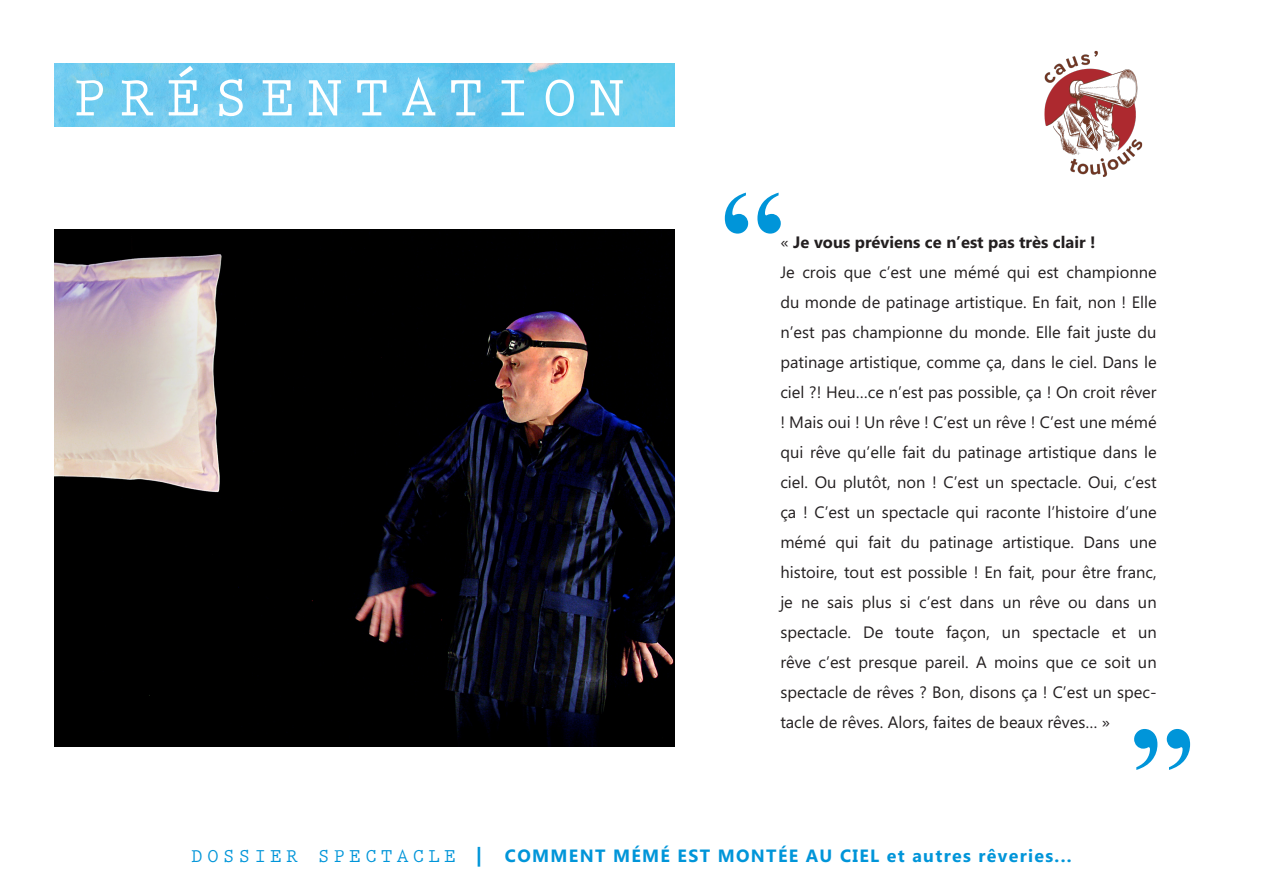
<style>
.page{position:relative;width:1263px;height:893px;background:#fff}
.page>*{position:absolute;margin:0;border:0;box-sizing:border-box;transform-origin:0 0}
.t1{font:700 126px "Times New Roman";color:#0095d9}
.t2{font:700 58.8px "Prestige Elite Std";letter-spacing:.2em;color:#fff}
.t3{font:700 17.85px "Microsoft Phags Pa";letter-spacing:.075em;color:#0095d9}
.t4{font:16.5px/30px "Microsoft Phags Pa";color:#231f20}
.t5{font:700 16.5px "Microsoft Phags Pa";color:#231f20}
.s1{font-weight:400}
.s2{font-family:"Prestige Elite Std";font-size:19.8px}
.s3{font-size:19.8px}
</style>
<div class="page">
<img style="left:54px;top:64px;width:620px;height:63px">
<img style="left:1044px;top:50px;width:99px;height:127px">
<img style="left:54px;top:230px;width:620px;height:516px">
<p class="t2" style="left:72px;top:66px;width:554px">PRÉSENTATION</p>
<p class="t1" style="left:715px;top:145px;width:76px">‘‘</p>
<p class="t5" style="left:780px;top:231px;width:317px"><span class="s1">«</span> Je vous préviens ce n’est pas très clair !</p>
<p class="t4" style="left:780px;top:257px;width:378px;text-align:justify">Je crois que c’est une mémé qui est championne du monde de patinage artistique. En fait, non ! Elle n’est pas championne du monde. Elle fait juste du</p>
<p class="t4" style="left:780px;top:347px;width:378px;text-align:justify">patinage artistique, comme ça, dans le ciel. Dans le ciel ?! Heu…ce n’est pas possible, ça ! On croit rêver ! Mais oui ! Un rêve ! C’est un rêve ! C’est une mémé qui rêve qu’elle fait du patinage artistique dans le ciel. Ou plutôt, non ! C’est un spectacle. Oui, c’est ça ! C’est un spectacle qui raconte l’histoire d’une mémé qui fait du patinage artistique. Dans une</p>
<p class="t4" style="left:780px;top:557px;width:378px">histoire, tout est possible ! En fait, pour être franc, je ne sais plus si c’est dans un rêve ou dans un</p>
<p class="t4" style="left:780px;top:617px;width:378px">spectacle. De toute façon, un spectacle et un rêve c’est presque pareil. A moins que ce soit un</p>
<p class="t4" style="left:780px;top:677px;width:378px">spectacle de rêves ? Bon, disons ça ! C’est un spec&shy;tacle de rêves. Alors, faites de beaux rêves… »</p>
<p class="t1" style="left:1125px;top:681px;width:76px">’’</p>
<p class="t3" style="left:191px;top:843px;width:882px"><span class="s2">DOSSIER SPECTACLE</span> <span class="s3">|</span> COMMENT MÉMÉ EST MONTÉE AU CIEL et autres rêveries...</p>
</div>
